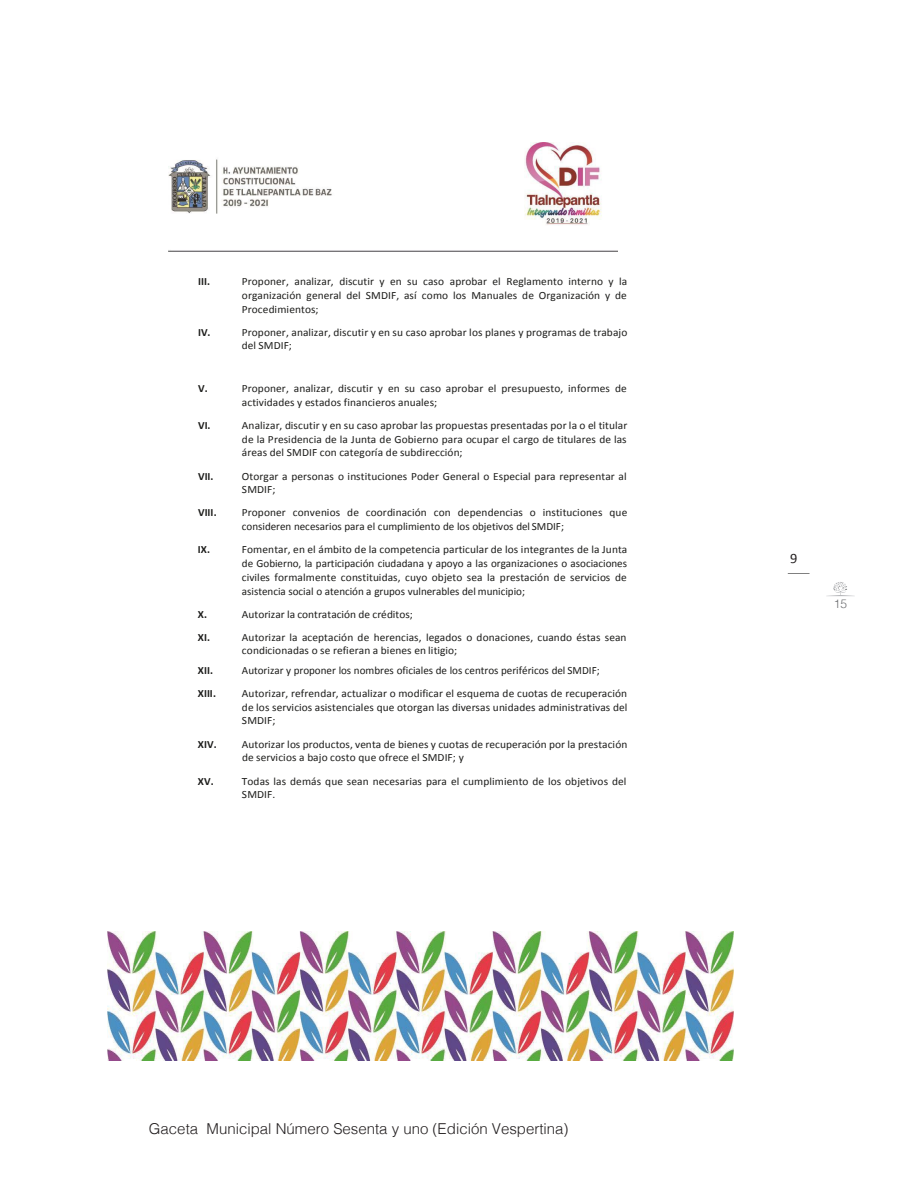
<style>
.page{position:relative;width:915px;height:1191px;background:#fff}
.page>*{position:absolute;margin:0;border:0;box-sizing:border-box;transform-origin:0 0}
.t1{font:300 15px "Helvetica";color:#231f20}
.t2{font:14.4px "Calibri";color:#231f20}
.t3{font:300 12px "Helvetica";color:#6c6d70}
.t4{font:11.1px/13.8px "Calibri";letter-spacing:.005em;color:#1d1d1b}
.t5{font:700 11.1px "Calibri";color:#1d1d1b}
</style>
<div class="page">
<svg style="left:827px;top:582px;width:27px;height:14px"></svg>
<img style="left:168px;top:142px;width:449px;height:110px">
<img style="left:108px;top:931px;width:625px;height:129px">
<p class="t5" style="left:198px;top:274px;width:13px">III.</p>
<p class="t4" style="left:242px;top:274px;width:386px;text-align:justify">Proponer, analizar, discutir y en su caso aprobar el Reglamento interno y la organización general del SMDIF, así como los Manuales de Organización y de Procedimientos;</p>
<p class="t5" style="left:198px;top:325px;width:14px">IV.</p>
<p class="t4" style="left:242px;top:325px;width:387px">Proponer, analizar, discutir y en su caso aprobar los planes y programas de trabajo del SMDIF;</p>
<p class="t5" style="left:198px;top:381px;width:11px">V.</p>
<p class="t4" style="left:242px;top:381px;width:386px">Proponer, analizar, discutir y en su caso aprobar el presupuesto, informes de actividades y estados financieros anuales;</p>
<p class="t5" style="left:198px;top:418px;width:14px">VI.</p>
<p class="t4" style="left:242px;top:418px;width:387px;text-align:justify">Analizar, discutir y en su caso aprobar las propuestas presentadas por la o el titular de la Presidencia de la Junta de Gobierno para ocupar el cargo de titulares de las áreas del SMDIF con categoría de subdirección;</p>
<p class="t5" style="left:198px;top:469px;width:17px">VII.</p>
<p class="t4" style="left:242px;top:469px;width:386px">Otorgar a personas o instituciones Poder General o Especial para representar al<br>SMDIF;</p>
<p class="t5" style="left:198px;top:505px;width:20px">VIII.</p>
<p class="t4" style="left:242px;top:505px;width:387px">Proponer convenios de coordinación con dependencias o instituciones que consideren necesarios para el cumplimiento de los objetivos del SMDIF;</p>
<p class="t5" style="left:198px;top:542px;width:14px">IX.</p>
<p class="t4" style="left:242px;top:542px;width:387px;text-align:justify">Fomentar, en el ámbito de la competencia particular de los integrantes de la Junta de Gobierno, la participación ciudadana y apoyo a las organizaciones o asociaciones civiles formalmente constituidas, cuyo objeto sea la prestación de servicios de asistencia social o atención a grupos vulnerables del municipio;</p>
<p class="t5" style="left:198px;top:607px;width:11px">X.</p>
<p class="t4" style="left:242px;top:607px;width:172px">Autorizar la contratación de créditos;</p>
<p class="t5" style="left:198px;top:630px;width:14px">XI.</p>
<p class="t4" style="left:242px;top:630px;width:386px">Autorizar la aceptación de herencias, legados o donaciones, cuando éstas sean condicionadas o se refieran a bienes en litigio;</p>
<p class="t5" style="left:198px;top:663px;width:17px">XII.</p>
<p class="t4" style="left:242px;top:663px;width:359px">Autorizar y proponer los nombres oficiales de los centros periféricos del SMDIF;</p>
<p class="t5" style="left:198px;top:686px;width:20px">XIII.</p>
<p class="t4" style="left:242px;top:686px;width:387px;text-align:justify">Autorizar, refrendar, actualizar o modificar el esquema de cuotas de recuperación de los servicios asistenciales que otorgan las diversas unidades administrativas del SMDIF;</p>
<p class="t5" style="left:198px;top:736px;width:20px">XIV.</p>
<p class="t4" style="left:242px;top:737px;width:387px">Autorizar los productos, venta de bienes y cuotas de recuperación por la prestación de servicios a bajo costo que ofrece el SMDIF; y</p>
<p class="t5" style="left:198px;top:774px;width:17px">XV.</p>
<p class="t4" style="left:242px;top:774px;width:386px">Todas las demás que sean necesarias para el cumplimiento de los objetivos del<br>SMDIF.</p>
<h1 class="t1" style="left:149px;top:1115px;width:421px">Gaceta Municipal Número Sesenta y uno (Edición Vespertina)</h1>
<p class="t2" style="left:789px;top:549px;width:9px">9</p>
<p class="t3" style="left:833px;top:593px;width:15px">15</p>
</div>
